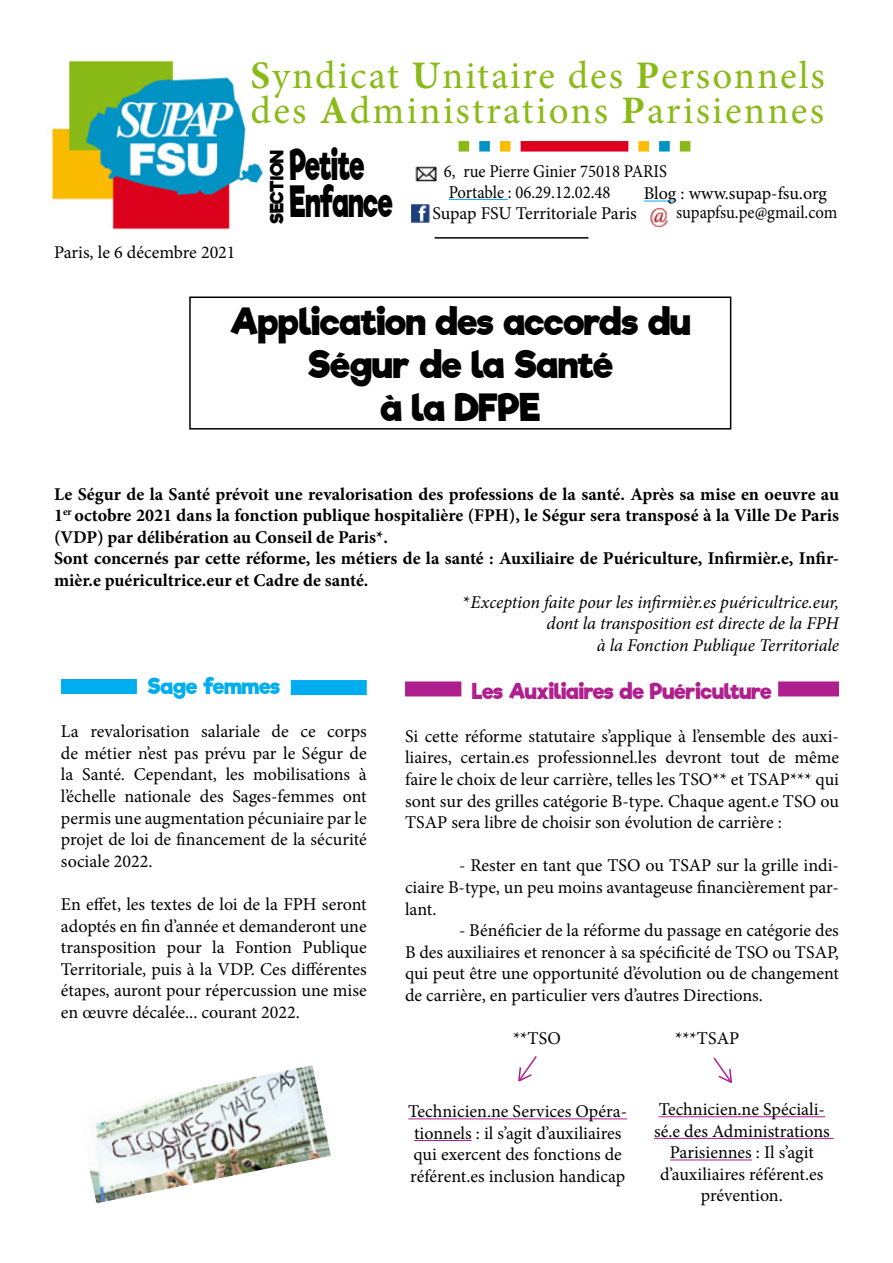
<style>
.page{position:relative;width:893px;height:1263px;background:#fff}
.page>*{position:absolute;margin:0;border:0;box-sizing:border-box;transform-origin:0 0}
.t1{font:700 40.5px "Riffic Free";letter-spacing:-.02em;color:#000;scale:.67 1}
.t2{font:39px/35.1px "Minion Pro";letter-spacing:.055em;color:#8aba18}
.t3{font:700 36px/43.2px "Riffic Free";letter-spacing:-.005em;color:#000;text-align:center}
.t4{font:700 21px "Riffic Free";color:#af1f8e}
.t5{font:700 21px "Riffic Free";letter-spacing:-.005em;color:#00aeef}
.t6{font:18px/21.6px "Minion Pro";color:#000;text-align:justify}
.t7{font:700 18px "Minion Pro";color:#000}
.t8{font:italic 18px "Minion Pro";letter-spacing:-.01em;color:#000}
.t9{font:18px "Minion Pro";color:#000;scale:.93 1}
.t10{font:700 17.25px "Riffic Free";color:#000}
.s1{font-weight:700}
.s2{font-style:normal}
</style>
<div class="page">
<img style="left:51px;top:60px;width:213px;height:170px">
<div style="left:521px;top:141px;width:107px;height:11px;background:#db001e"></div>
<div style="left:500px;top:141px;width:11px;height:11px;background:#fcbc03"></div>
<div style="left:459px;top:141px;width:10px;height:11px;background:#8aba18"></div>
<div style="left:479px;top:141px;width:11px;height:11px;background:#0193c4"></div>
<hr style="left:449px;top:199px;width:59px;height:1px;background:#00aeef">
<div style="left:638px;top:141px;width:11px;height:11px;background:#fcbc03"></div>
<div style="left:680px;top:141px;width:10px;height:11px;background:#8aba18"></div>
<div style="left:659px;top:141px;width:11px;height:11px;background:#0193c4"></div>
<img style="left:650px;top:207px;width:18px;height:21px">
<img style="left:415px;top:166px;width:22px;height:16px">
<hr style="left:435px;top:237px;width:153px;height:2px;background:#000">
<div style="left:189px;top:296px;width:542px;height:134px;border:2px solid #000"></div>
<hr style="left:644px;top:201px;width:32px;height:1px;background:#00aeef">
<img style="left:90px;top:1065px;width:241px;height:138px">
<hr style="left:408px;top:1118px;width:219px;height:1px;background:#af1f8e">
<hr style="left:414px;top:1140px;width:58px;height:1px;background:#af1f8e">
<hr style="left:659px;top:1116px;width:166px;height:1px;background:#af1f8e">
<hr style="left:654px;top:1138px;width:180px;height:1px;background:#af1f8e">
<hr style="left:670px;top:1159px;width:82px;height:1px;background:#af1f8e">
<div style="left:61px;top:679px;width:76px;height:15px;background:#00aeef"></div>
<div style="left:291px;top:680px;width:76px;height:15px;background:#00aeef"></div>
<div style="left:405px;top:681px;width:56px;height:15px;background:#af1f8e"></div>
<div style="left:778px;top:681px;width:61px;height:15px;background:#af1f8e"></div>
<svg style="left:713px;top:1057px;width:19px;height:26px"></svg>
<svg style="left:518px;top:1056px;width:19px;height:26px"></svg>
<img style="left:411px;top:204px;width:19px;height:19px">
<h2 class="t2" style="left:250px;top:58px;width:576px"><span class="s1">S</span>yndicat <span class="s1">U</span>nitaire des <span class="s1">P</span>ersonnels des <span class="s1">A</span>dministrations <span class="s1">P</span>arisiennes</h2>
<p class="t6" style="left:54px;top:242px;width:183px">Paris, le 6 décembre 2021</p>
<h1 class="t1" style="left:290px;top:140px;width:113px">Petite</h1>
<p class="t10" style="left:267px;top:224px;width:76px;rotate:-90deg">SECTION</p>
<h1 class="t1" style="left:290px;top:178px;width:155px">Enfance</h1>
<p class="t9" style="left:444px;top:159px;width:241px">6, rue Pierre Ginier 75018 PARIS</p>
<p class="t9" style="left:449px;top:180px;width:176px">Portable : 06.29.12.02.48</p>
<p class="t6" style="left:432px;top:202px;width:206px">Supap FSU Territoriale Paris</p>
<p class="t6" style="left:644px;top:183px;width:185px">Blog : www.supap-fsu.org</p>
<p class="t9" style="left:676px;top:200px;width:175px">supapfsu.pe@gmail.com</p>
<h3 class="t3" style="left:230px;top:300px;width:462px">Application des accords du<br>Ségur de la Santé<br>à la DFPE</h3>
<p class="t7" style="left:54px;top:481px;width:787px">Le Ségur de la Santé prévoit une revalorisation des professions de la santé. Après sa mise en oeuvre au</p>
<p class="t7" style="left:54px;top:503px;width:786px">1<sup>er</sup> octobre 2021 dans la fonction publique hospitalière (FPH), le Ségur sera transposé à la Ville De Paris</p>
<p class="t7" style="left:54px;top:524px;width:336px">(VDP) par délibération au Conseil de Paris*.</p>
<p class="t7" style="left:54px;top:546px;width:786px">Sont concernés par cette réforme, les métiers de la santé : Auxiliaire de Puériculture, Infirmièr.e, Infir-</p>
<p class="t7" style="left:54px;top:568px;width:316px">mièr.e puéricultrice.eur et Cadre de santé.</p>
<p class="t8" style="left:463px;top:590px;width:377px"><span class="s2">*</span>Exception faite pour les infirmièr.es puéricultrice.eur,</p>
<p class="t8" style="left:547px;top:611px;width:294px">dont la transposition est directe de la FPH</p>
<p class="t8" style="left:597px;top:633px;width:244px">à la Fonction Publique Territoriale</p>
<p class="t5" style="left:148px;top:673px;width:134px">Sage femmes</p>
<p class="t6" style="left:61px;top:721px;width:307px">La revalorisation salariale de ce corps de métier n’est pas prévu par le Ségur de la Santé. Cependant, les mobilisations à l’échelle nationale des Sages-femmes ont permis une augmentation pécuniaire par le projet de loi de financement de la sécurité sociale 2022.</p>
<p class="t6" style="left:61px;top:893px;width:307px">En effet, les textes de loi de la FPH seront adoptés en fin d’année et demanderont une transposition pour la Fontion Publique Territoriale, puis à la VDP. Ces différentes étapes, auront pour répercussion une mise en œuvre décalée... courant 2022.</p>
<p class="t4" style="left:472px;top:678px;width:301px">Les Auxiliaires de Puériculture</p>
<p class="t6" style="left:405px;top:725px;width:435px">Si cette réforme statutaire s’applique à l’ensemble des auxi&shy;liaires, certain.es professionnel.les devront tout de même faire le choix de leur carrière, telles les TSO** et TSAP*** qui sont sur des grilles catégorie B-type. Chaque agent.e TSO ou TSAP sera libre de choisir son évolution de carrière :</p>
<p class="t6" style="left:405px;top:855px;width:435px;text-indent:54px">- Rester en tant que TSO ou TSAP sur la grille indi&shy;ciaire B-type, un peu moins avantageuse financièrement par&shy;lant.</p>
<p class="t6" style="left:405px;top:920px;width:435px;text-indent:54px">- Bénéficier de la réforme du passage en catégorie des B des auxiliaires et renoncer à sa spécificité de TSO ou TSAP, qui peut être une opportunité d’évolution ou de changement de carrière, en particulier vers d’autres Directions.</p>
<p class="t6" style="left:513px;top:1028px;width:49px">**TSO</p>
<p class="t6" style="left:675px;top:1028px;width:66px">***TSAP</p>
<p class="t6" style="left:408px;top:1100px;width:220px;text-align:left">Technicien.ne Services Opéra&shy;tionnels : il s’agit d’auxiliaires qui exercent des fonctions de référent.es inclusion handicap</p>
<p class="t6" style="left:654px;top:1098px;width:177px;text-align:center">Technicien.ne Spéciali&shy;sé.e des Administrations<br>Parisiennes : Il s’agit d’auxiliaires référent.es prévention.</p>
</div>
